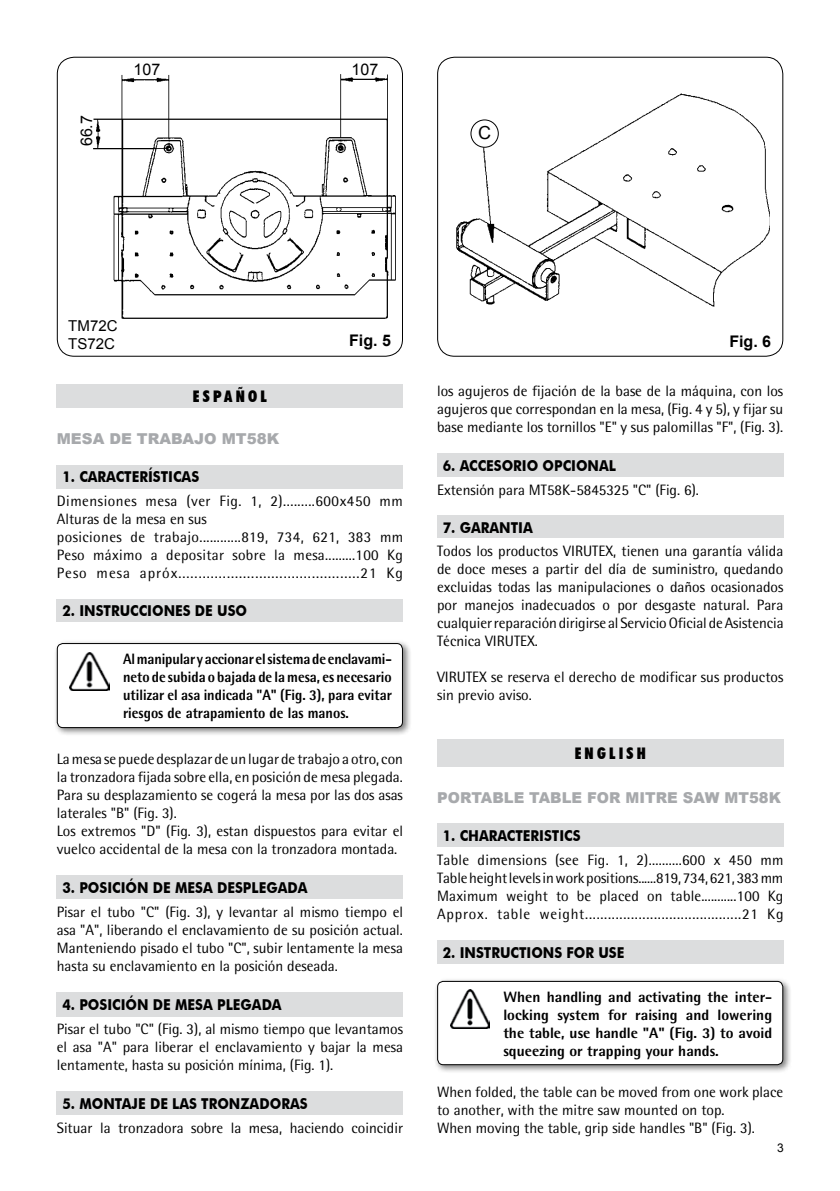
<style>
.page{position:relative;width:840px;height:1191px;background:#fff}
.page>*{position:absolute;margin:0;border:0;box-sizing:border-box;transform-origin:0 0}
.t1{font:18px "Arial";color:#000}
.t2{font:900 condensed 16px "Futura BT";letter-spacing:.2em;color:#000}
.t3{font:16px "Arial";color:#000}
.t4{font:700 16px "Arial";color:#000}
.t5{font:15px/18px "Rotis Semi Sans";color:#000;text-align:justify}
.t6{font:15px/18px "Rotis Semi Sans";letter-spacing:.03em;color:#000}
.t7{font:700 15px "Futura BT";color:#000;scale:.9 1}
.t8{font:800 15px/18px "Rotis Semi Sans";color:#000;text-align:justify;scale:.93 1}
.t9{font:800 15px/18px "Rotis Semi Sans";color:#000;text-align:justify}
.t10{font:900 15px "Arial";color:#a7a9ac}
.t11{font:15px/18.2px "Arial";color:#000}
.t12{font:12px "Arial";color:#000}
</style>
<div class="page">
<div style="left:57px;top:57px;width:346px;height:300px;border:1px solid #000;border-radius:17px"></div>
<div style="left:437px;top:57px;width:345px;height:300px;border:1px solid #000;border-radius:17px"></div>
<img style="left:93px;top:75px;width:302px;height:243px">
<img style="left:456px;top:93px;width:313px;height:213px">
<div style="left:470px;top:120px;width:28px;height:27px;background:#fff;border-radius:50%"></div>
<div style="left:470px;top:119px;width:28px;height:29px;border:1px solid #000;border-radius:50%"></div>
<div style="left:57px;top:384px;width:346px;height:24px;background:#dcddde"></div>
<div style="left:57px;top:465px;width:345px;height:23px;background:#dcddde"></div>
<div style="left:57px;top:599px;width:345px;height:23px;background:#dcddde"></div>
<div style="left:53px;top:640px;width:358px;height:97px;background:#000;opacity:.5"></div>
<div style="left:57px;top:643px;width:345px;height:84px;background:#fff;border-radius:6px"></div>
<img style="left:70px;top:652px;width:39px;height:39px">
<div style="left:57px;top:643px;width:346px;height:85px;border:1px solid #000;border-radius:6px"></div>
<div style="left:57px;top:875px;width:345px;height:24px;background:#dcddde"></div>
<div style="left:57px;top:992px;width:345px;height:24px;background:#dcddde"></div>
<div style="left:57px;top:1091px;width:345px;height:23px;background:#dcddde"></div>
<div style="left:437px;top:453px;width:345px;height:23px;background:#dcddde"></div>
<div style="left:437px;top:515px;width:345px;height:23px;background:#dcddde"></div>
<div style="left:437px;top:739px;width:345px;height:28px;background:#dcddde"></div>
<div style="left:437px;top:824px;width:345px;height:23px;background:#dcddde"></div>
<div style="left:437px;top:940px;width:345px;height:24px;background:#dcddde"></div>
<div style="left:433px;top:977px;width:358px;height:97px;background:#000;opacity:.5"></div>
<div style="left:437px;top:981px;width:345px;height:83px;background:#fff;border-radius:6px"></div>
<img style="left:450px;top:990px;width:39px;height:38px">
<div style="left:437px;top:981px;width:345px;height:84px;border:1px solid #000;border-radius:6px"></div>
<p class="t3" style="left:76px;top:146px;width:33px;rotate:-90deg">66.7</p>
<p class="t3" style="left:133px;top:59px;width:28px">107</p>
<p class="t3" style="left:351px;top:59px;width:28px">107</p>
<p class="t1" style="left:478px;top:121px;width:14px">C</p>
<p class="t11" style="left:68px;top:317px;width:51px">TM72C<br>TS72C</p>
<p class="t4" style="left:349px;top:330px;width:43px">Fig. 5</p>
<p class="t2" style="left:193px;top:387px;width:75px">ESPAÑOL</p>
<p class="t10" style="left:57px;top:427px;width:224px">MESA DE TRABAJO MT58K</p>
<p class="t7" style="left:62px;top:468px;width:153px">1. CARACTERÍSTICAS</p>
<p class="t6" style="left:57px;top:492px;width:348px">Dimensiones mesa (ver Fig. 1, 2).........600x450 mm Alturas de la mesa en sus<br>posiciones de trabajo............819, 734, 621, 383 mm Peso máximo a depositar sobre la mesa.........100 Kg Peso mesa apróx.............................................21 Kg</p>
<p class="t7" style="left:62px;top:602px;width:206px">2. INSTRUCCIONES DE USO</p>
<p class="t8" style="left:123px;top:649px;width:290px">Al manipular y accionar el sistema de enclavami&shy;neto de subida o bajada de la mesa, es necesario utilizar el asa indicada "A" (Fig. 3), para evitar riesgos de atrapamiento de las manos.</p>
<p class="t5" style="left:57px;top:750px;width:347px;text-align:left">La mesa se puede desplazar de un lugar de trabajo a otro, con la tronzadora fijada sobre ella, en posición de mesa plegada.<br>Para su desplazamiento se cogerá la mesa por las dos asas laterales "B" (Fig. 3).<br>Los extremos "D" (Fig. 3), estan dispuestos para evitar el vuelco accidental de la mesa con la tronzadora montada.</p>
<p class="t7" style="left:62px;top:878px;width:273px">3. POSICIÓN DE MESA DESPLEGADA</p>
<p class="t5" style="left:57px;top:903px;width:347px">Pisar el tubo "C" (Fig. 3), y levantar al mismo tiempo el asa "A", liberando el enclavamiento de su posición actual.<br>Manteniendo pisado el tubo "C", subir lentamente la mesa hasta su enclavamiento en la posición deseada.</p>
<p class="t7" style="left:62px;top:995px;width:245px">4. POSICIÓN DE MESA PLEGADA</p>
<p class="t5" style="left:57px;top:1020px;width:347px">Pisar el tubo "C" (Fig. 3), al mismo tiempo que levantamos el asa "A" para liberar el enclavamiento y bajar la mesa lentamente, hasta su posición mínima, (Fig. 1).</p>
<p class="t7" style="left:62px;top:1094px;width:274px">5. MONTAJE DE LAS TRONZADORAS</p>
<p class="t5" style="left:57px;top:1118px;width:347px">Situar la tronzadora sobre la mesa, haciendo coincidir</p>
<p class="t4" style="left:729px;top:330px;width:43px">Fig. 6</p>
<p class="t5" style="left:437px;top:382px;width:347px">los agujeros de fijación de la base de la máquina, con los agujeros que correspondan en la mesa, (Fig. 4 y 5), y fijar su base mediante los tornillos "E" y sus palomillas "F", (Fig. 3).</p>
<p class="t7" style="left:442px;top:456px;width:194px">6. ACCESORIO OPCIONAL</p>
<p class="t5" style="left:437px;top:480px;width:263px">Extensión para MT58K-5845325 "C" (Fig. 6).</p>
<p class="t7" style="left:442px;top:518px;width:101px">7. GARANTIA</p>
<p class="t5" style="left:437px;top:542px;width:348px">Todos los productos VIRUTEX, tienen una garantía válida de doce meses a partir del día de suministro, quedando excluidas todas las manipulaciones o daños ocasionados por manejos inadecuados o por desgaste natural. Para cualquier reparación dirigirse al Servicio Oficial de Asistencia Técnica VIRUTEX.</p>
<p class="t5" style="left:437px;top:668px;width:347px">VIRUTEX se reserva el derecho de modificar sus productos sin previo aviso.</p>
<p class="t2" style="left:574px;top:744px;width:73px">ENGLISH</p>
<p class="t10" style="left:437px;top:786px;width:345px">PORTABLE TABLE FOR MITRE SAW MT58K</p>
<p class="t7" style="left:442px;top:826px;width:154px">1. CHARACTERISTICS</p>
<p class="t5" style="left:437px;top:850px;width:348px">Table dimensions (see Fig. 1, 2)..........600 x 450 mm Table height levels in work positions......819, 734, 621, 383 mm Maximum weight to be placed on table...........100 Kg Approx. table weight.........................................21 Kg</p>
<p class="t7" style="left:442px;top:943px;width:203px">2. INSTRUCTIONS FOR USE</p>
<p class="t9" style="left:503px;top:987px;width:270px">When handling and activating the inter&shy;locking system for raising and lowering the table, use handle "A" (Fig. 3) to avoid squeezing or trapping your hands.</p>
<p class="t5" style="left:437px;top:1083px;width:347px;text-align:left">When folded, the table can be moved from one work place to another, with the mitre saw mounted on top.<br>When moving the table, grip side handles "B" (Fig. 3).</p>
<p class="t12" style="left:776px;top:1140px;width:8px">3</p>
</div>
